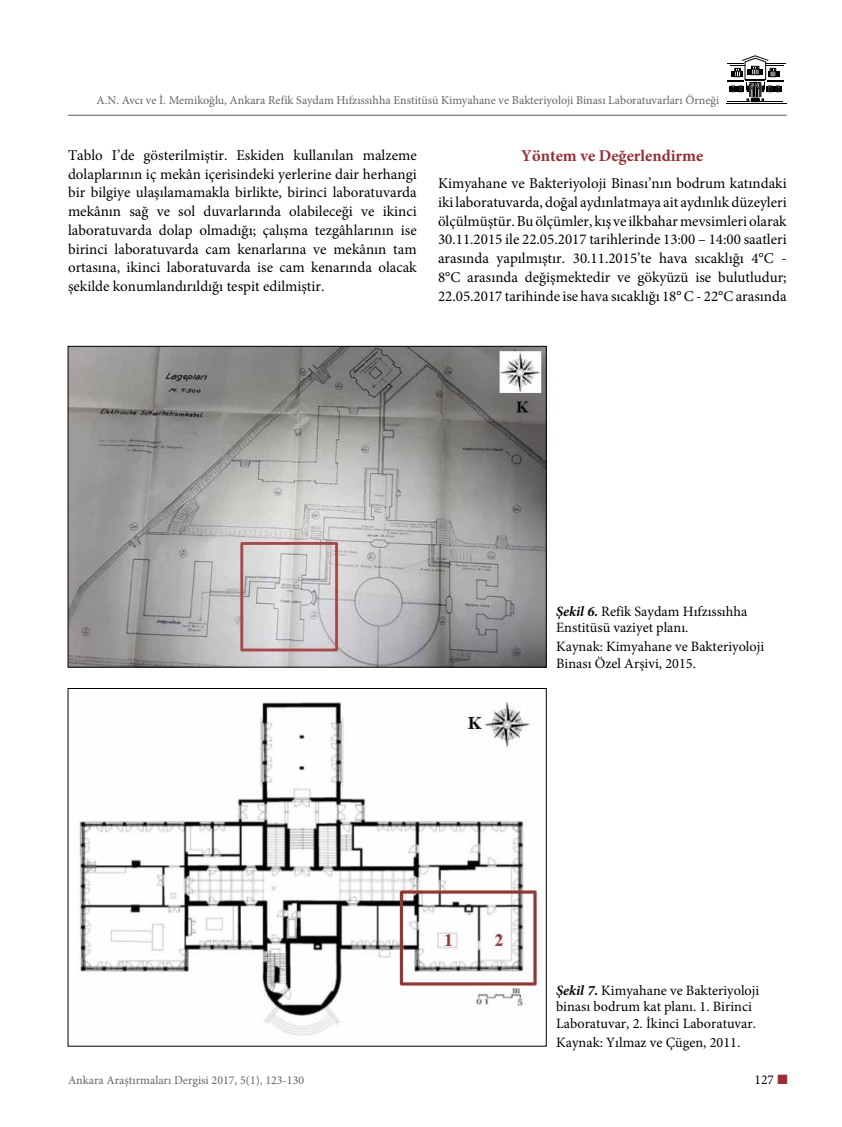
<style>
.page{position:relative;width:842px;height:1127px;background:#fff}
.page>*{position:absolute;margin:0;border:0;box-sizing:border-box;transform-origin:0 0}
.t1{font:700 16.5px "Minion Pro";color:#962e34}
.t2{font:15px/18.8px "Minion Pro";color:#000;text-align:justify}
.t3{font:14.25px/16.5px "Minion Pro";color:#000}
.t4{font:13.5px "Minion Pro";color:#000}
.t5{font:12px "Minion Pro";color:#636466}
.s1{font-weight:700;font-style:italic}
.s2{color:#962e34}
</style>
<div class="page">
<hr style="left:68px;top:115px;width:719px;height:1px;background:#58595b">
<hr style="left:726px;top:103px;width:60px;height:1px;background:#000">
<svg style="left:727px;top:55px;width:59px;height:48px"></svg>
<img style="left:70px;top:348px;width:475px;height:317px">
<div style="left:68px;top:346px;width:479px;height:321px;border:1px solid #000"></div>
<img style="left:79px;top:701px;width:459px;height:335px">
<p class="t5" style="left:97px;top:92px;width:624px">A.N. Avcı ve İ. Memikoğlu, Ankara Refik Saydam Hıfzıssıhha Enstitüsü Kimyahane ve Bakteriyoloji Binası Laboratuvarları Örneği</p>
<p class="t2" style="left:68px;top:146px;width:350px">Tablo I’de gösterilmiştir. Eskiden kullanılan malzeme dolaplarının iç mekân içerisindeki yerlerine dair herhangi bir bilgiye ulaşılamamakla birlikte, birinci laboratuvarda mekânın sağ ve sol duvarlarında olabileceği ve ikinci laboratuvarda dolap olmadığı; çalışma tezgâhlarının ise birinci laboratuvarda cam kenarlarına ve mekânın tam ortasına, ikinci laboratuvarda ise cam kenarında olacak şekilde konumlandırıldığı tespit edilmiştir.</p>
<p class="t1" style="left:521px;top:144px;width:184px">Yöntem ve Değerlendirme</p>
<p class="t2" style="left:438px;top:174px;width:350px">Kimyahane ve Bakteriyoloji Binası’nın bodrum katındaki iki laboratuvarda, doğal aydınlatmaya ait aydınlık düzeyleri ölçülmüştür. Bu ölçümler, kış ve ilkbahar mevsimleri olarak 30.11.2015 ile 22.05.2017 tarihlerinde 13:00 – 14:00 saatleri arasında yapılmıştır. 30.11.2015’te hava sıcaklığı 4°C - 8°C arasında değişmektedir ve gökyüzü ise bulutludur; 22.05.2017 tarihinde ise hava sıcaklığı 18° C - 22°C arasında</p>
<p class="t3" style="left:556px;top:603px;width:193px"><span class="s1">Şekil 6.</span> Refik Saydam Hıfzıssıhha<br>Enstitüsü vaziyet planı.</p>
<p class="t3" style="left:556px;top:638px;width:210px">Kaynak: Kimyahane ve Bakteriyoloji<br>Binası Özel Arşivi, 2015.</p>
<p class="t3" style="left:556px;top:982px;width:205px"><span class="s1">Şekil 7.</span> Kimyahane ve Bakteriyoloji binası bodrum kat planı. 1. Birinci<br>Laboratuvar, 2. İkinci Laboratuvar.</p>
<p class="t3" style="left:556px;top:1034px;width:186px">Kaynak: Yılmaz ve Çügen, 2011.</p>
<p class="t5" style="left:68px;top:1072px;width:238px">Ankara Araştırmaları Dergisi 2017, 5(1), 123-130</p>
<p class="t4" style="left:755px;top:1071px;width:35px">127 <span class="s2">■</span></p>
</div>
